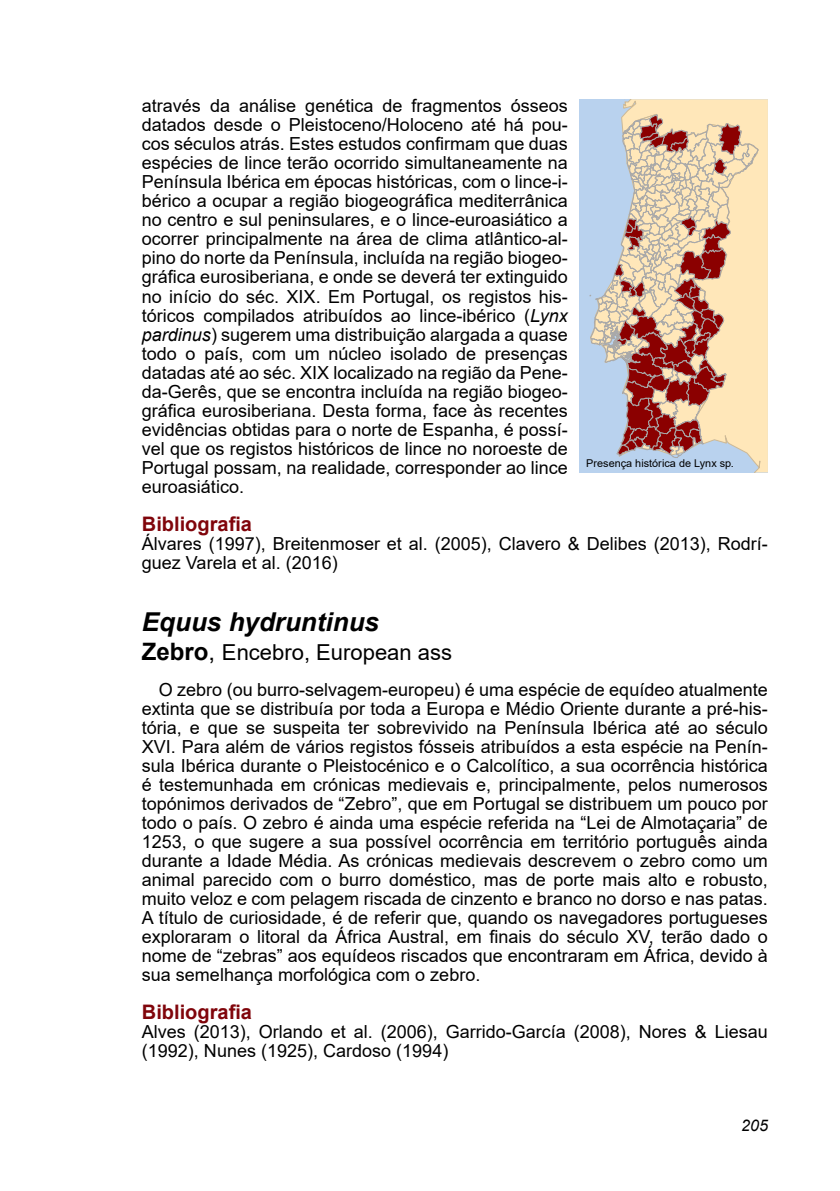
<style>
.page{position:relative;width:840px;height:1191px;background:#fff}
.page>*{position:absolute;margin:0;border:0;box-sizing:border-box;transform-origin:0 0}
.t1{font:italic 700 26px "Arial";color:#000}
.t2{font:22px "Arial";color:#000}
.t3{font:700 20px "Arial";color:#80050b}
.t4{font:18px/19px "Arial";color:#000;text-align:justify}
.t5{font:italic 16px "Arial";color:#000}
.t6{font:10.8px "Arial";color:#000}
.s1{font-style:italic}
.s2{font-weight:700;font-size:24px}
.s3{font-size:24px}
</style>
<div class="page">
<svg style="left:579px;top:99px;width:188px;height:14px;background:#eae0c6"></svg>
<div style="left:579px;top:113px;width:9px;height:359px;background:#b9d2ee"></div>
<svg style="left:588px;top:111px;width:179px;height:361px;background:#cfb2a3"></svg>
<p class="t4" style="left:142px;top:96px;width:427px">através da análise genética de fragmentos ósseos datados desde o Pleistoceno/Holoceno até há pou&shy;cos séculos atrás. Estes estudos confirmam que duas espécies de lince terão ocorrido simultaneamente na Península Ibérica em épocas históricas, com o lince-i&shy;bérico a ocupar a região biogeográfica mediterrânica no centro e sul peninsulares, e o lince-euroasiático a ocorrer principalmente na área de clima atlântico-al&shy;pino do norte da Península, incluída na região biogeo&shy;gráfica eurosiberiana, e onde se deverá ter extinguido no início do séc. XIX. Em Portugal, os registos his&shy;tóricos compilados atribuídos ao lince-ibérico (<span class="s1">Lynx pardinus</span>) sugerem uma distribuição alargada a quase todo o país, com um núcleo isolado de presenças datadas até ao séc. XIX localizado na região da Pene&shy;da-Gerês, que se encontra incluída na região biogeo&shy;gráfica eurosiberiana. Desta forma, face às recentes evidências obtidas para o norte de Espanha, é possí&shy;vel que os registos históricos de lince no noroeste de Portugal possam, na realidade, corresponder ao lince euroasiático.</p>
<p class="t3" style="left:142px;top:509px;width:112px">Bibliografia</p>
<p class="t4" style="left:142px;top:533px;width:627px">Álvares (1997), Breitenmoser et al. (2005), Clavero &amp; Delibes (2013), Rodrí&shy;guez Varela et al. (2016)</p>
<p class="t6" style="left:586px;top:456px;width:149px">Presença histórica de Lynx sp.</p>
<h1 class="t1" style="left:142px;top:604px;width:238px">Equus hydruntinus</h1>
<p class="t2" style="left:142px;top:637px;width:311px"><span class="s2">Zebro</span><span class="s3">,</span> Encebro, European ass</p>
<p class="t4" style="left:142px;top:680px;width:627px;text-indent:17px">O zebro (ou burro-selvagem-europeu) é uma espécie de equídeo atualmente extinta que se distribuía por toda a Europa e Médio Oriente durante a pré-his&shy;tória, e que se suspeita ter sobrevivido na Península Ibérica até ao século XVI. Para além de vários registos fósseis atribuídos a esta espécie na Penín&shy;sula Ibérica durante o Pleistocénico e o Calcolítico, a sua ocorrência histórica é testemunhada em crónicas medievais e, principalmente, pelos numerosos topónimos derivados de “Zebro”, que em Portugal se distribuem um pouco por todo o país. O zebro é ainda uma espécie referida na “Lei de Almotaçaria” de 1253, o que sugere a sua possível ocorrência em território português ainda durante a Idade Média. As crónicas medievais descrevem o zebro como um animal parecido com o burro doméstico, mas de porte mais alto e robusto, muito veloz e com pelagem riscada de cinzento e branco no dorso e nas patas.<br>A título de curiosidade, é de referir que, quando os navegadores portugueses exploraram o litoral da África Austral, em finais do século XV, terão dado o nome de “zebras” aos equídeos riscados que encontraram em África, devido à sua semelhança morfológica com o zebro.</p>
<p class="t3" style="left:142px;top:997px;width:112px">Bibliografia</p>
<p class="t4" style="left:142px;top:1022px;width:627px">Alves (2013), Orlando et al. (2006), Garrido-García (2008), Nores &amp; Liesau (1992), Nunes (1925), Cardoso (1994)</p>
<p class="t5" style="left:740px;top:1114px;width:28px">205</p>
</div>
